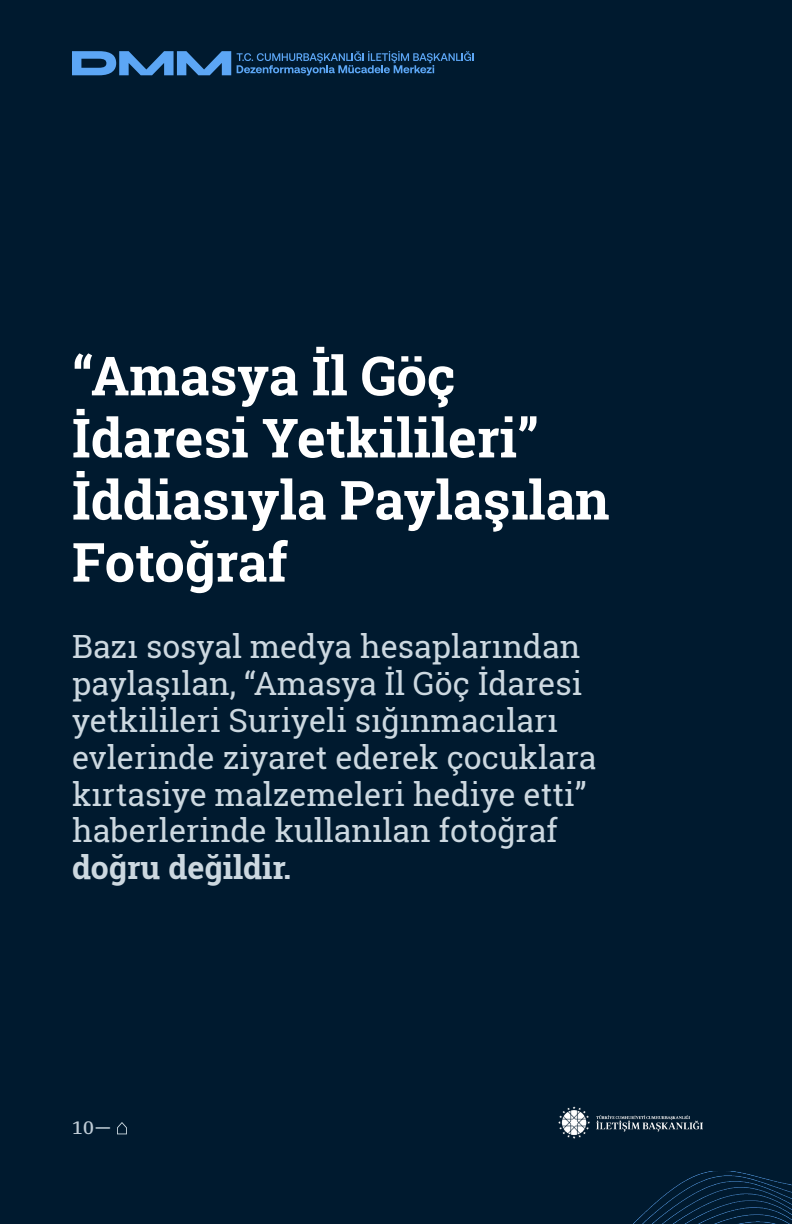
<style>
.page{position:relative;width:792px;height:1224px;background:#001a2f}
.page>*{position:absolute;margin:0;border:0;box-sizing:border-box;transform-origin:0 0}
.heading_2{font:700 54px/62px "Roboto Slab";color:#fff}
.heading_2-2{font:32px/36.8px "Roboto Slab";color:#ccd8e0}
.t1{font:500 18px "IBM Plex Serif";color:#bfccd6}
.s1{font-weight:700}
.s2{font-size:20px;color:#ccd9e0}
</style>
<div class="page">
<img style="left:633px;top:1171px;width:159px;height:53px">
<img style="left:558px;top:1106px;width:144px;height:32px">
<svg style="left:117px;top:1122px;width:10px;height:12px"></svg>
<svg style="left:72px;top:51px;width:159px;height:24px"></svg>
<svg style="left:237px;top:51px;width:237px;height:24px"></svg>
<p class="heading_2" style="left:72px;top:344px;width:539px">“Amasya İl Göç<br>İdaresi Yetkilileri”<br>İddiasıyla Paylaşılan<br>Fotoğraf</p>
<p class="heading_2-2" style="left:72px;top:628px;width:526px">Bazı sosyal medya hesaplarından paylaşılan, “Amasya İl Göç İdaresi yetkilileri Suriyeli sığınmacıları evlerinde ziyaret ederek çocuklara kırtasiye malzemeleri hediye etti” haberlerinde kullanılan fotoğraf <span class="s1">doğru değildir.</span></p>
<p class="t1" style="left:72px;top:1114px;width:40px">10<span class="s2">—</span></p>
</div>
